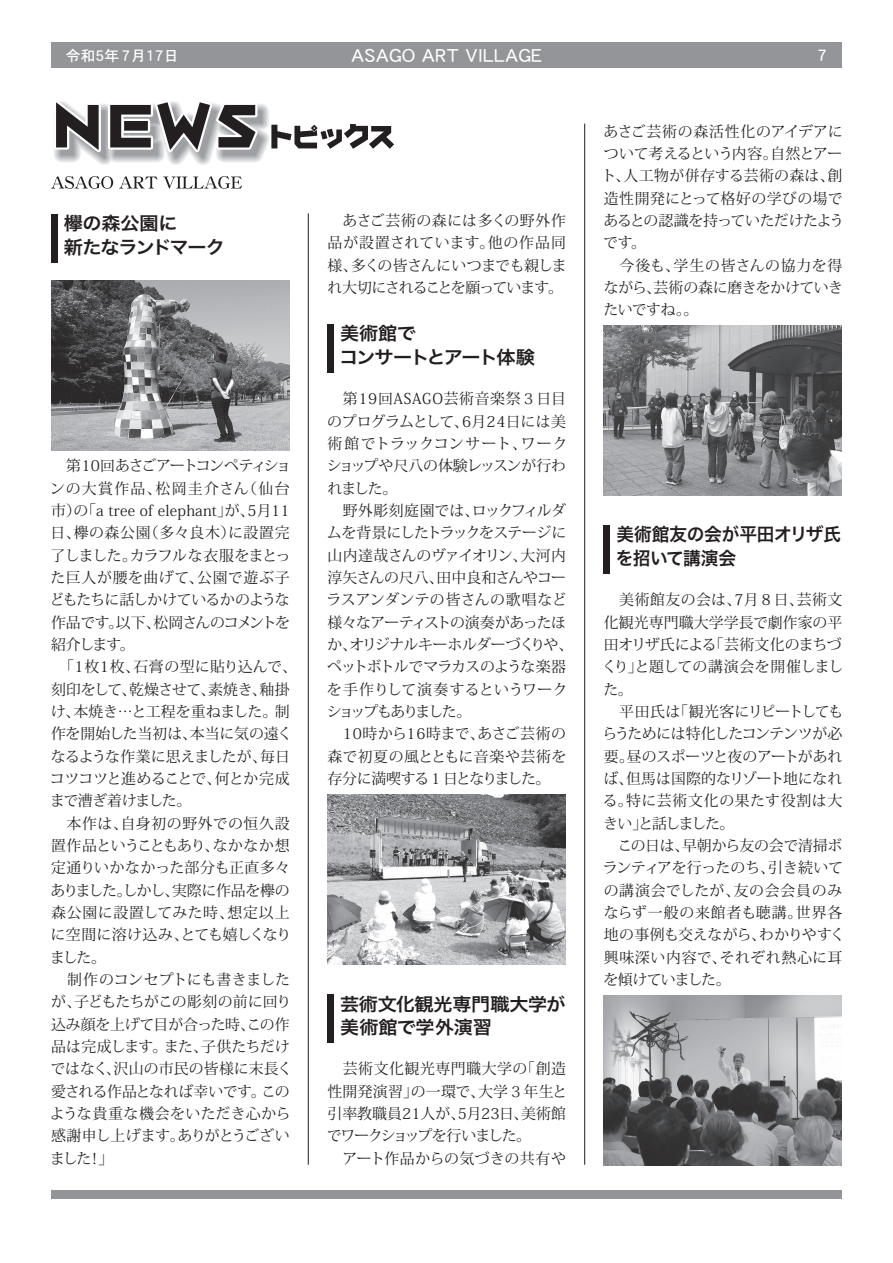
<style>
.page{position:relative;width:893px;height:1263px;background:#fff}
.page>*{position:absolute;margin:0;border:0;box-sizing:border-box;transform-origin:0 0}
.t1{font:18.15px/23.4px "Hira Kaku Pro N W6";letter-spacing:-.055em;color:#231f20;scale:1.05 1}
.t2{font:18.15px/23.4px "Hira Kaku Pro W6";letter-spacing:-.015em;color:#231f20}
.t3{font:18.15px/23.4px "Hira Kaku Pro W6";letter-spacing:-.015em;color:#231f20;scale:1.05 1}
.t4{font:18px "DFHS Gothic R Pro 6 W5";color:#fff}
.t5{font:15.9px "DFHS Gothic R Pro 6 W5";color:#fff}
.t6{font:14.85px/22.4px "Koz Min Pro";letter-spacing:-.005em;color:#231f20}
.t7{font:14.85px "DFHS Gothic R Pro 6 W5";color:#fff}
</style>
<div class="page">
<div style="left:51px;top:43px;width:791px;height:25px;background:#939598"></div>
<div style="left:51px;top:1191px;width:791px;height:8px;background:#939598"></div>
<div style="left:327px;top:994px;width:7px;height:49px;background:#231f20"></div>
<hr style="left:308px;top:213px;width:1px;height:952px;background:#231f20">
<hr style="left:584px;top:124px;width:1px;height:1041px;background:#231f20">
<div style="left:51px;top:214px;width:6px;height:49px;background:#231f20"></div>
<div style="left:327px;top:324px;width:7px;height:49px;background:#231f20"></div>
<img style="left:327px;top:794px;width:239px;height:170px">
<div style="left:604px;top:525px;width:6px;height:49px;background:#231f20"></div>
<img style="left:603px;top:325px;width:239px;height:170px">
<img style="left:603px;top:995px;width:239px;height:170px">
<img style="left:51px;top:280px;width:239px;height:170px">
<svg style="left:51px;top:101px;width:343px;height:88px"></svg>
<p class="t7" style="left:66px;top:47px;width:114px">令和5年7月17日</p>
<p class="t4" style="left:351px;top:46px;width:193px">ASAGO ART VILLAGE</p>
<p class="t5" style="left:818px;top:47px;width:11px">7</p>
<p class="t1" style="left:64px;top:211px;width:155px">欅の森公園に<br>新たなランドマーク</p>
<p class="t6" style="left:49px;top:454px;width:249px;text-indent:17px">第10回あさごアートコンペティションの大賞作品、松岡圭介さん（仙台市）の「a tree of elephant」が、5月11日、欅の森公園（多々良木）に設置完了しました。カラフルな衣服をまとった巨人が腰を曲げて、公園で遊ぶ子どもたちに話しかけているかのような作品です。以下、松岡さんのコメントを紹介します。<br>　「1枚1枚、石膏の型に貼り込んで、刻印をして、乾燥させて、素焼き、釉掛け、本焼き…と工程を重ねました。制作を開始した当初は、本当に気の遠くなるような作業に思えましたが、毎日コツコツと進めることで、何とか完成まで漕ぎ着けました。<br>　本作は、自身初の野外での恒久設置作品ということもあり、なかなか想定通りいかなかった部分も正直多々ありました。しかし、実際に作品を欅の森公園に設置してみた時、想定以上に空間に溶け込み、とても嬉しくなりました。<br>　制作のコンセプトにも書きましたが、子どもたちがこの彫刻の前に回り込み顔を上げて目が合った時、この作品は完成します。また、子供たちだけではなく、沢山の市民の皆様に末長く愛される作品となれば幸いです。このような貴重な機会をいただき心から感謝申し上げます。ありがとうございました！」</p>
<p class="t6" style="left:327px;top:209px;width:241px;text-align:justify">　あさご芸術の森には多くの野外作品が設置されています。他の作品同様、多くの皆さんにいつまでも親しまれ大切にされることを願っています。</p>
<p class="t1" style="left:339px;top:321px;width:188px">美術館で<br>コンサートとアート体験</p>
<p class="t6" style="left:327px;top:387px;width:248px">　第19回ASAGO芸術音楽祭３日目のプログラムとして、6月24日には美術館でトラックコンサート、ワークショップや尺八の体験レッスンが行われました。<br>　野外彫刻庭園では、ロックフィルダムを背景にしたトラックをステージに山内達哉さんのヴァイオリン、大河内淳矢さんの尺八、田中良和さんやコーラスアンダンテの皆さんの歌唱など様々なアーティストの演奏があったほか、オリジナルキーホルダーづくりや、ペットボトルでマラカスのような楽器を手作りして演奏するというワークショップもありました。<br>　10時から16時まで、あさご芸術の森で初夏の風とともに音楽や芸術を存分に満喫する１日となりました。</p>
<p class="t3" style="left:340px;top:991px;width:216px">芸術文化観光専門職大学が美術館で学外演習</p>
<p class="t6" style="left:327px;top:1057px;width:242px">　芸術文化観光専門職大学の「創造性開発演習」の一環で、大学３年生と引率教職員21人が、5月23日、美術館でワークショップを行いました。<br>　アート作品からの気づきの共有や</p>
<p class="t6" style="left:602px;top:119px;width:244px">あさご芸術の森活性化のアイデアについて考えるという内容。自然とアート、人工物が併存する芸術の森は、創造性開発にとって格好の学びの場であるとの認識を持っていただけたようです。<br>　今後も、学生の皆さんの協力を得ながら、芸術の森に磨きをかけていきたいですね。。</p>
<p class="t2" style="left:616px;top:522px;width:227px">美術館友の会が平田オリザ氏を招いて講演会</p>
<p class="t6" style="left:602px;top:588px;width:244px">　美術館友の会は、7月８日、芸術文化観光専門職大学学長で劇作家の平田オリザ氏による「芸術文化のまちづくり」と題しての講演会を開催しました。<br>　平田氏は「観光客にリピートしてもらうためには特化したコンテンツが必要。昼のスポーツと夜のアートがあれば、但馬は国際的なリゾート地になれる。特に芸術文化の果たす役割は大きい」と話しました。<br>　この日は、早朝から友の会で清掃ボランティアを行ったのち、引き続いての講演会でしたが、友の会会員のみならず一般の来館者も聴講。世界各地の事例も交えながら、わかりやすく興味深い内容で、それぞれ熱心に耳を傾けていました。</p>
</div>
